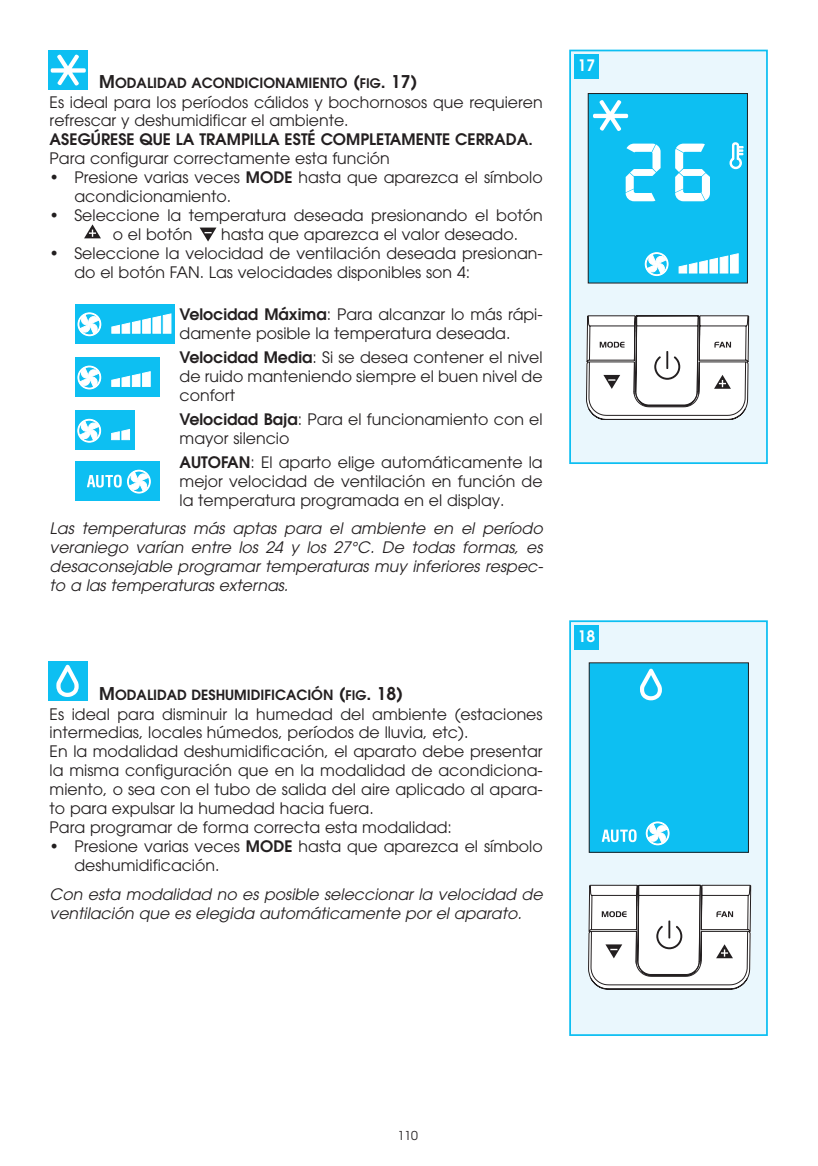
<style>
.page{position:relative;width:818px;height:1166px;background:#fff}
.page>*{position:absolute;margin:0;border:0;box-sizing:border-box;transform-origin:0 0}
.t1{font:15.75px/18.9px "Avant Garde";color:#231f20}
.t2{font:italic 15.75px/18.9px "Avant Garde";color:#231f20;text-align:justify}
.t3{font:600 15.75px "Avant Garde";color:#231f20}
.t4{font:600 15.75px "Avant Garde";color:#fff}
.t5{font:600 14px "Avant Garde";color:#231f20}
.t6{font:12.25px "Avant Garde";color:#231f20}
.s1{font-size:17.5px}
.s2{font-size:13.12px}
.s3{font-weight:600}
</style>
<div class="page">
<div style="left:570px;top:50px;width:196px;height:413px;background:#eaf7fd"></div>
<div style="left:588px;top:94px;width:159px;height:189px;background:#0dbff2"></div>
<div style="left:588px;top:93px;width:159px;height:190px;border:1px solid #231f20"></div>
<svg style="left:593px;top:100px;width:35px;height:31px"></svg>
<svg style="left:678px;top:253px;width:60px;height:20px"></svg>
<svg style="left:644px;top:252px;width:24px;height:24px"></svg>
<svg style="left:729px;top:142px;width:15px;height:28px"></svg>
<svg style="left:625px;top:144px;width:35px;height:57px"></svg>
<svg style="left:675px;top:144px;width:34px;height:57px"></svg>
<svg style="left:586px;top:315px;width:163px;height:105px;background:#dfdfdf"></svg>
<div style="left:569px;top:50px;width:198px;height:414px;border:2px solid #0dbff2"></div>
<div style="left:574px;top:55px;width:24px;height:24px;background:#0dbff2"></div>
<div style="left:48px;top:50px;width:40px;height:40px;background:#0dbff2"></div>
<svg style="left:51px;top:54px;width:35px;height:32px"></svg>
<svg style="left:84px;top:224px;width:17px;height:14px"></svg>
<svg style="left:199px;top:227px;width:17px;height:14px"></svg>
<div style="left:75px;top:304px;width:100px;height:40px;background:#0dbff2"></div>
<svg style="left:111px;top:313px;width:60px;height:20px"></svg>
<svg style="left:78px;top:312px;width:23px;height:24px"></svg>
<div style="left:75px;top:357px;width:85px;height:40px;background:#0dbff2"></div>
<svg style="left:111px;top:371px;width:39px;height:16px"></svg>
<svg style="left:77px;top:366px;width:24px;height:23px"></svg>
<div style="left:75px;top:410px;width:60px;height:40px;background:#0dbff2"></div>
<svg style="left:111px;top:429px;width:19px;height:11px"></svg>
<svg style="left:77px;top:419px;width:24px;height:23px"></svg>
<div style="left:75px;top:461px;width:84px;height:40px;background:#0dbff2"></div>
<svg style="left:87px;top:470px;width:64px;height:23px"></svg>
<div style="left:570px;top:621px;width:196px;height:414px;background:#eaf7fd"></div>
<div style="left:589px;top:663px;width:159px;height:189px;background:#0dbff2"></div>
<svg style="left:601px;top:829px;width:35px;height:13px"></svg>
<svg style="left:645px;top:821px;width:24px;height:24px"></svg>
<svg style="left:640px;top:668px;width:21px;height:32px"></svg>
<svg style="left:588px;top:884px;width:163px;height:105px;background:#e0dfe0"></svg>
<div style="left:569px;top:620px;width:198px;height:416px;border:2px solid #0dbff2"></div>
<div style="left:574px;top:625px;width:24px;height:25px;background:#0dbff2"></div>
<div style="left:48px;top:661px;width:40px;height:39px;background:#0dbff2"></div>
<svg style="left:56px;top:665px;width:23px;height:32px"></svg>
<p class="t5" style="left:99px;top:77px;width:319px"><span class="s1">M</span>ODALIDAD ACONDICIONAMIENTO <span class="s1">(</span><span class="s2">FIG</span><span class="s1">. 17)</span></p>
<p class="t1" style="left:50px;top:94px;width:494px">Es ideal para los períodos cálidos y bochornosos que requieren refrescar y deshumidificar el ambiente.</p>
<p class="t3" style="left:50px;top:134px;width:484px">ASEGÚRESE QUE LA TRAMPILLA ESTÉ COMPLETAMENTE CERRADA.</p>
<p class="t1" style="left:50px;top:150px;width:341px">Para configurar correctamente esta función</p>
<p class="t1" style="left:74px;top:169px;width:469px;text-indent:-25px">• Presione varias veces <span class="s3">MODE</span> hasta que aparezca el símbolo acondicionamiento.</p>
<p class="t1" style="left:113px;top:207px;width:431px;text-indent:-63px">• Seleccione la temperatura deseada presionando el botón o el botón</p>
<p class="t1" style="left:221px;top:226px;width:298px">hasta que aparezca el valor deseado.</p>
<p class="t1" style="left:74px;top:245px;width:469px;text-indent:-25px">• Seleccione la velocidad de ventilación deseada presionan&shy;do el botón FAN. Las velocidades disponibles son 4:</p>
<p class="t1" style="left:179px;top:307px;width:364px"><span class="s3">Velocidad Máxima</span>: Para alcanzar lo más rápi&shy;damente posible la temperatura deseada.</p>
<p class="t1" style="left:179px;top:349px;width:364px;text-align:justify"><span class="s3">Velocidad Media</span>: Si se desea contener el nivel de ruido manteniendo siempre el buen nivel de confort</p>
<p class="t1" style="left:179px;top:411px;width:364px"><span class="s3">Velocidad Baja</span>: Para el funcionamiento con el mayor silencio</p>
<p class="t1" style="left:179px;top:454px;width:364px;text-align:justify"><span class="s3">AUTOFAN</span>: El aparto elige automáticamente la mejor velocidad de ventilación en función de la temperatura programada en el display.</p>
<p class="t2" style="left:50px;top:520px;width:495px">Las temperaturas más aptas para el ambiente en el período veraniego varían entre los 24 y los 27°C. De todas formas, es desaconsejable programar temperaturas muy inferiores respec&shy;to a las temperaturas externas.</p>
<p class="t5" style="left:99px;top:689px;width:305px"><span class="s1">M</span>ODALIDAD DESHUMIDIFICACIÓN <span class="s1">(</span><span class="s2">FIG</span><span class="s1">. 18)</span></p>
<p class="t1" style="left:50px;top:705px;width:494px">Es ideal para disminuir la humedad del ambiente (estaciones intermedias, locales húmedos, períodos de lluvia, etc).<br>En la modalidad deshumidificación, el aparato debe presentar la misma configuración que en la modalidad de acondiciona&shy;miento, o sea con el tubo de salida del aire aplicado al apara&shy;to para expulsar la humedad hacia fuera.<br>Para programar de forma correcta esta modalidad:</p>
<p class="t1" style="left:74px;top:838px;width:469px;text-indent:-25px">• Presione varias veces <span class="s3">MODE</span> hasta que aparezca el símbolo deshumidificación.</p>
<p class="t2" style="left:50px;top:885px;width:494px">Con esta modalidad no es posible seleccionar la velocidad de ventilación que es elegida automáticamente por el aparato.</p>
<p class="t4" style="left:577px;top:60px;width:19px">17</p>
<p class="t4" style="left:577px;top:630px;width:19px">18</p>
<p class="t6" style="left:397px;top:1130px;width:22px">110</p>
</div>
